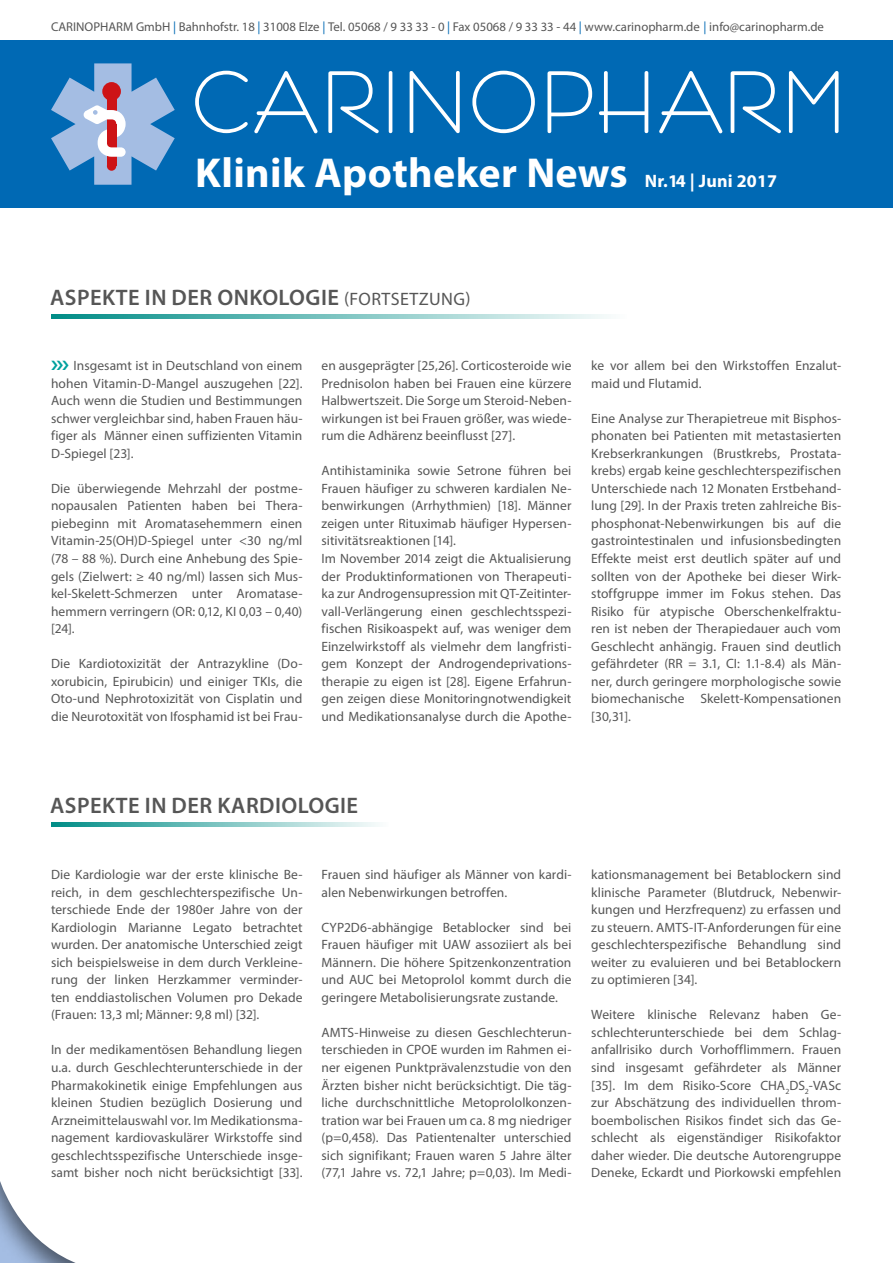
<style>
.page{position:relative;width:893px;height:1263px;background:#fff}
.page>*{position:absolute;margin:0;border:0;box-sizing:border-box;transform-origin:0 0}
.t1{font:700 42px "Myriad Pro";letter-spacing:.01em;color:#fff}
.t2{font:600 22.5px "Myriad Pro";letter-spacing:.02em;color:#565656}
.t3{font:700 18px "Myriad Pro";letter-spacing:.01em;color:#fff}
.t4{font:13.5px/17.5px "Myriad Pro";letter-spacing:.005em;color:#565656;text-align:justify}
.t5{font:12.75px "Myriad Pro";color:#565656}
.s1{color:#0069b4}
.s2{font-weight:400;font-size:18px}
</style>
<div class="page">
<div style="left:0;top:40px;width:893px;height:167px;background:#0069b4"></div>
<svg style="left:51px;top:63px;width:124px;height:122px"></svg>
<div style="left:107px;top:124px;width:9px;height:19px;background:#cd1316"></div>
<div style="left:107px;top:161px;width:9px;height:10px;background:#cd1316;border-radius:50%"></div>
<svg style="left:195px;top:71px;width:53px;height:62px"></svg>
<svg style="left:254px;top:71px;width:63px;height:62px"></svg>
<svg style="left:328px;top:71px;width:51px;height:62px"></svg>
<svg style="left:389px;top:71px;width:3px;height:62px"></svg>
<svg style="left:410px;top:71px;width:50px;height:62px"></svg>
<svg style="left:472px;top:71px;width:63px;height:62px"></svg>
<svg style="left:547px;top:71px;width:45px;height:62px"></svg>
<svg style="left:599px;top:71px;width:49px;height:62px"></svg>
<svg style="left:659px;top:71px;width:63px;height:62px"></svg>
<svg style="left:731px;top:71px;width:50px;height:62px"></svg>
<svg style="left:789px;top:71px;width:49px;height:62px"></svg>
<svg style="left:51px;top:822px;width:327px;height:4px"></svg>
<svg style="left:51px;top:314px;width:556px;height:5px;background:#79c3bf"></svg>
<p class="t5" style="left:51px;top:19px;width:774px">CARINOPHARM GmbH <span class="s1">|</span> Bahnhofstr. 18 <span class="s1">|</span> 31008 Elze <span class="s1">|</span> Tel. 05068 / 9 33 33 - 0 <span class="s1">|</span> Fax 05068 / 9 33 33 - 44 <span class="s1">|</span> www.carinopharm.de <span class="s1">|</span> info@carinopharm.de</p>
<h1 class="t1" style="left:195px;top:145px;width:434px">Klinik Apotheker News</h1>
<h3 class="t3" style="left:645px;top:169px;width:134px">Nr.14 | Juni 2017</h3>
<h2 class="t2" style="left:50px;top:283px;width:422px">ASPEKTE IN DER ONKOLOGIE <span class="s2">(FORTSETZUNG)</span></h2>
<p class="t4" style="left:51px;top:356px;width:253px;text-indent:23px">Insgesamt ist in Deutschland von einem hohen Vitamin-D-Mangel auszugehen [22].<br>Auch wenn die Studien und Bestimmungen schwer vergleichbar sind, haben Frauen häu&shy;figer als Männer einen suffizienten Vitamin D-Spiegel [23].</p>
<p class="t4" style="left:51px;top:479px;width:253px">Die überwiegende Mehrzahl der postme&shy;nopausalen Patienten haben bei Thera&shy;piebeginn mit Aromatasehemmern einen Vitamin-25(OH)D-Spiegel unter &lt;30 ng/ml (78 – 88 %). Durch eine Anhebung des Spie&shy;gels (Zielwert: ≥ 40 ng/ml) lassen sich Mus&shy;kel-Skelett-Schmerzen unter Aromatase&shy;hemmern verringern (OR: 0,12, KI 0,03 – 0,40) [24].</p>
<p class="t4" style="left:51px;top:655px;width:253px">Die Kardiotoxizität der Antrazykline (Do&shy;xorubicin, Epirubicin) und einiger TKIs, die Oto-und Nephrotoxizität von Cisplatin und die Neurotoxität von Ifosphamid ist bei Frau-</p>
<p class="t4" style="left:321px;top:356px;width:251px">en ausgeprägter [25,26]. Corticosteroide wie Prednisolon haben bei Frauen eine kürzere Halbwertszeit. Die Sorge um Steroid-Neben&shy;wirkungen ist bei Frauen größer, was wiede&shy;rum die Adhärenz beeinflusst [27].</p>
<p class="t4" style="left:321px;top:462px;width:251px;text-align:left">Antihistaminika sowie Setrone führen bei Frauen häufiger zu schweren kardialen Ne&shy;benwirkungen (Arrhythmien) [18]. Männer zeigen unter Rituximab häufiger Hypersen&shy;sitivitätsreaktionen [14].<br>Im November 2014 zeigt die Aktualisierung der Produktinformationen von Therapeuti&shy;ka zur Androgensupression mit QT-Zeitinter&shy;vall-Verlängerung einen geschlechtsspezi&shy;fischen Risikoaspekt auf, was weniger dem Einzelwirkstoff als vielmehr dem langfristi&shy;gem Konzept der Androgendeprivations&shy;therapie zu eigen ist [28]. Eigene Erfahrun&shy;gen zeigen diese Monitoringnotwendigkeit und Medikationsanalyse durch die Apothe-</p>
<p class="t4" style="left:591px;top:356px;width:251px">ke vor allem bei den Wirkstoffen Enzalut&shy;maid und Flutamid.</p>
<p class="t4" style="left:591px;top:409px;width:251px">Eine Analyse zur Therapietreue mit Bisphos&shy;phonaten bei Patienten mit metastasierten Krebserkrankungen (Brustkrebs, Prostata&shy;krebs) ergab keine geschlechterspezifischen Unterschiede nach 12 Monaten Erstbehand&shy;lung [29]. In der Praxis treten zahlreiche Bis&shy;phosphonat-Nebenwirkungen bis auf die gastrointestinalen und infusionsbedingten Effekte meist erst deutlich später auf und sollten von der Apotheke bei dieser Wirk&shy;stoffgruppe immer im Fokus stehen. Das Risiko für atypische Oberschenkelfraktu&shy;ren ist neben der Therapiedauer auch vom Geschlecht anhängig. Frauen sind deutlich gefährdeter (RR = 3.1, CI: 1.1-8.4) als Män&shy;ner, durch geringere morphologische sowie biomechanische Skelett-Kompensationen [30,31].</p>
<h2 class="t2" style="left:50px;top:791px;width:309px">ASPEKTE IN DER KARDIOLOGIE</h2>
<p class="t4" style="left:51px;top:865px;width:253px">Die Kardiologie war der erste klinische Be&shy;reich, in dem geschlechterspezifische Un&shy;terschiede Ende der 1980er Jahre von der Kardiologin Marianne Legato betrachtet wurden. Der anatomische Unterschied zeigt sich beispielsweise in dem durch Verkleine&shy;rung der linken Herzkammer verminder&shy;ten enddiastolischen Volumen pro Dekade (Frauen: 13,3 ml; Männer: 9,8 ml) [32].</p>
<p class="t4" style="left:51px;top:1041px;width:253px">In der medikamentösen Behandlung liegen u.a. durch Geschlechterunterschiede in der Pharmakokinetik einige Empfehlungen aus kleinen Studien bezüglich Dosierung und Arzneimittelauswahl vor. Im Medikationsma&shy;nagement kardiovaskulärer Wirkstoffe sind geschlechtsspezifische Unterschiede insge&shy;samt bisher noch nicht berücksichtigt [33].</p>
<p class="t4" style="left:321px;top:865px;width:251px">Frauen sind häufiger als Männer von kardi&shy;alen Nebenwirkungen betroffen.</p>
<p class="t4" style="left:321px;top:918px;width:251px">CYP2D6-abhängige Betablocker sind bei Frauen häufiger mit UAW assoziiert als bei Männern. Die höhere Spitzenkonzentration und AUC bei Metoprolol kommt durch die geringere Metabolisierungsrate zustande.</p>
<p class="t4" style="left:321px;top:1023px;width:251px">AMTS-Hinweise zu diesen Geschlechterun&shy;terschieden in CPOE wurden im Rahmen ei&shy;ner eigenen Punktprävalenzstudie von den Ärzten bisher nicht berücksichtigt. Die täg&shy;liche durchschnittliche Metoprololkonzen&shy;tration war bei Frauen um ca. 8 mg niedriger (p=0,458). Das Patientenalter unterschied sich signifikant; Frauen waren 5 Jahre älter (77,1 Jahre vs. 72,1 Jahre; p=0,03). Im Medi-</p>
<p class="t4" style="left:591px;top:865px;width:251px">kationsmanagement bei Betablockern sind klinische Parameter (Blutdruck, Nebenwir&shy;kungen und Herzfrequenz) zu erfassen und zu steuern. AMTS-IT-Anforderungen für eine geschlechterspezifische Behandlung sind weiter zu evaluieren und bei Betablockern zu optimieren [34].</p>
<p class="t4" style="left:591px;top:1006px;width:251px">Weitere klinische Relevanz haben Ge&shy;schlechterunterschiede bei dem Schlag&shy;anfallrisiko durch Vorhofflimmern. Frauen sind insgesamt gefährdeter als Männer [35]. Im dem Risiko-Score CHA<sub>2</sub>DS<sub>2</sub>-VASc zur Abschätzung des individuellen throm&shy;boembolischen Risikos findet sich das Ge&shy;schlecht als eigenständiger Risikofaktor daher wieder. Die deutsche Autorengruppe Deneke, Eckardt und Piorkowski empfehlen</p>
</div>
